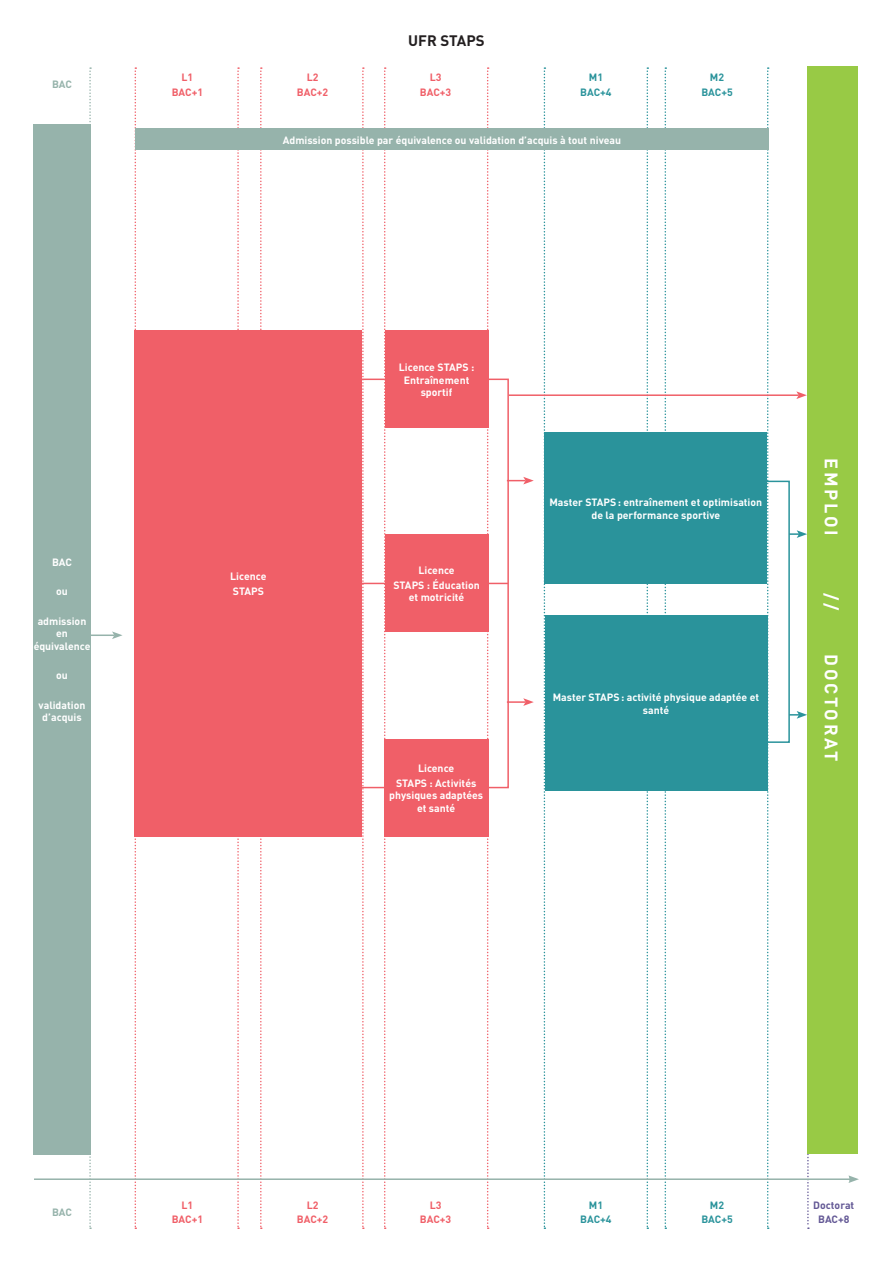
<style>
.page{position:relative;width:893px;height:1263px;background:#fff}
.page>*{position:absolute;margin:0;border:0;box-sizing:border-box;transform-origin:0 0}
.t1{font:700 18px "DIN";letter-spacing:.15em;color:#fff}
.t2{font:700 15px "DIN";color:#231f20}
.t3{font:700 10.5px/12.6px "DIN";color:#fff;text-align:center}
.t4{font:700 10.5px/14.7px "DIN";color:#f05f68;text-align:center}
.t5{font:700 10.5px/14.7px "DIN";color:#2a939b;text-align:center}
.t6{font:700 10.5px/14.7px "DIN";color:#635895;text-align:center}
.t7{font:700 10.5px "DIN";letter-spacing:-.005em;color:#96b3ab}
</style>
<div class="page">
<svg style="left:544px;top:67px;width:1px;height:1162px"></svg>
<svg style="left:647px;top:67px;width:1px;height:1162px"></svg>
<svg style="left:665px;top:67px;width:1px;height:1162px"></svg>
<svg style="left:135px;top:67px;width:1px;height:1162px"></svg>
<svg style="left:89px;top:67px;width:2px;height:1162px"></svg>
<svg style="left:237px;top:67px;width:2px;height:1162px"></svg>
<svg style="left:260px;top:67px;width:2px;height:1162px"></svg>
<svg style="left:384px;top:67px;width:2px;height:1162px"></svg>
<svg style="left:487px;top:67px;width:2px;height:1162px"></svg>
<svg style="left:362px;top:67px;width:2px;height:1162px"></svg>
<div style="left:33px;top:124px;width:58px;height:1030px;background:#96b3ab"></div>
<div style="left:807px;top:66px;width:51px;height:1087px;background:#98ca45"></div>
<hr style="left:87px;top:634px;width:27px;height:2px;background:#96b3ab">
<svg style="left:112px;top:631px;width:11px;height:8px"></svg>
<svg style="left:362px;top:378px;width:147px;height:411px"></svg>
<hr style="left:34px;top:1178px;width:817px;height:2px;background:#96b3ab">
<svg style="left:848px;top:1175px;width:11px;height:8px"></svg>
<svg style="left:507px;top:477px;width:27px;height:7px"></svg>
<svg style="left:507px;top:698px;width:27px;height:8px"></svg>
<hr style="left:509px;top:394px;width:290px;height:2px;background:#f05f68">
<svg style="left:744px;top:67px;width:65px;height:1162px"></svg>
<hr style="left:229px;top:583px;width:279px;height:1px;background:#f05f68">
<div style="left:135px;top:330px;width:227px;height:506px;background:#f05f68"></div>
<div style="left:384px;top:739px;width:104px;height:97px;background:#f05f68"></div>
<div style="left:385px;top:534px;width:103px;height:98px;background:#f05f68"></div>
<div style="left:385px;top:330px;width:103px;height:98px;background:#f05f68"></div>
<div style="left:544px;top:432px;width:223px;height:152px;background:#2a939b"></div>
<div style="left:545px;top:615px;width:222px;height:176px;background:#2a939b"></div>
<div style="left:135px;top:129px;width:633px;height:21px;background:#96b3ab"></div>
<p class="t7" style="left:52px;top:78px;width:22px">BAC</p>
<p class="t4" style="left:172px;top:69px;width:33px">L1<br>BAC+1</p>
<p class="t4" style="left:297px;top:69px;width:33px">L2<br>BAC+2</p>
<p class="t2" style="left:408px;top:30px;width:78px">UFR STAPS</p>
<p class="t4" style="left:420px;top:69px;width:33px">L3<br>BAC+3</p>
<p class="t5" style="left:580px;top:69px;width:33px">M1<br>BAC+4</p>
<p class="t3" style="left:283px;top:133px;width:340px">Admission possible par équivalence ou validation d’acquis à tout niveau</p>
<p class="t5" style="left:701px;top:69px;width:33px">M2<br>BAC+5</p>
<p class="t3" style="left:52px;top:555px;width:22px">BAC</p>
<p class="t3" style="left:56px;top:584px;width:13px">ou</p>
<p class="t3" style="left:34px;top:614px;width:58px">admission en équivalence</p>
<p class="t3" style="left:56px;top:669px;width:13px">ou</p>
<p class="t3" style="left:39px;top:698px;width:48px">validation d’acquis</p>
<p class="t3" style="left:230px;top:568px;width:38px;line-height:14.7px;text-align:left">Licence<br>STAPS</p>
<p class="t3" style="left:399px;top:360px;width:77px">Licence STAPS :<br>Entraînement sportif</p>
<p class="t3" style="left:393px;top:562px;width:88px;line-height:14.7px">Licence<br>STAPS : Éducation</p>
<p class="t3" style="left:409px;top:591px;width:57px">et motricité</p>
<p class="t3" style="left:396px;top:760px;width:82px;line-height:14.7px">Licence<br>STAPS : Activités</p>
<p class="t3" style="left:389px;top:789px;width:95px">physiques adaptées et santé</p>
<p class="t3" style="left:549px;top:496px;width:214px">Master STAPS : entraînement et optimisation de la performance sportive</p>
<p class="t3" style="left:553px;top:690px;width:208px">Master STAPS : activité physique adaptée et santé</p>
<p class="t1" style="left:843px;top:458px;width:79px;rotate:90deg">EMPLOI</p>
<p class="t1" style="left:843px;top:593px;width:19px;rotate:90deg">//</p>
<p class="t1" style="left:843px;top:654px;width:109px;rotate:90deg">DOCTORAT</p>
<p class="t7" style="left:52px;top:1205px;width:22px">BAC</p>
<p class="t4" style="left:172px;top:1197px;width:33px">L1<br>BAC+1</p>
<p class="t4" style="left:297px;top:1197px;width:33px">L2<br>BAC+2</p>
<p class="t4" style="left:420px;top:1197px;width:33px">L3<br>BAC+3</p>
<p class="t5" style="left:580px;top:1197px;width:33px">M1<br>BAC+4</p>
<p class="t5" style="left:701px;top:1197px;width:33px">M2<br>BAC+5</p>
<p class="t6" style="left:813px;top:1197px;width:43px">Doctorat<br>BAC+8</p>
</div>
